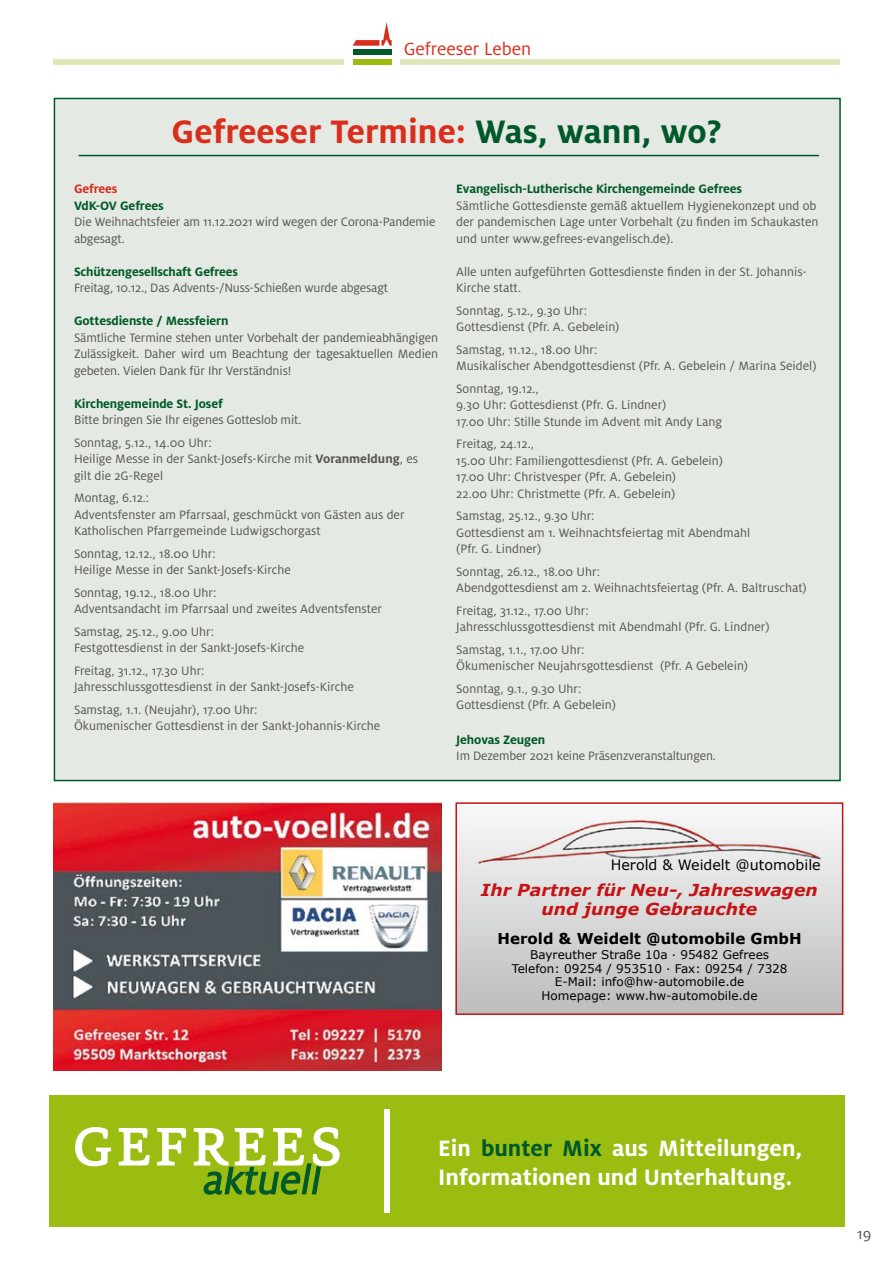
<style>
.page{position:relative;width:893px;height:1263px;background:#fff}
.page>*{position:absolute;margin:0;border:0;box-sizing:border-box;transform-origin:0 0}
.t1{font:700 36px "Milo OT";color:#da2e1d}
.t2{font:700 24.6px/29.5px "Milo OT";color:#fff}
.t3{font:19.5px "Milo OT";color:#da2e1d}
.t4{font:italic 700 16.5px/19.5px "Verdana";color:#c51415;text-align:center;scale:1.05 1}
.t5{font:16.5px "Milo OT";color:#565655}
.t6{font:700 15px "Verdana";color:#000}
.t7{font:14.25px "Verdana";color:#000}
.t8{font:13.5px/16.5px "Milo OT";color:#565655}
.t9{font:700 13.5px "Milo OT";letter-spacing:-.01em;color:#00592a}
.t10{font:700 13.5px "Milo OT";letter-spacing:-.01em;color:#da2e1d}
.t11{font:12px/13.5px "Verdana";color:#000;text-align:center}
.s1{color:#00592a}
.s2{font-weight:700}
</style>
<div class="page">
<div style="left:54px;top:98px;width:787px;height:683px;background:#e5e9e3;border:2px solid #00592a"></div>
<hr style="left:79px;top:155px;width:740px;height:1px;background:#00592a">
<div style="left:353px;top:50px;width:39px;height:5px;background:#00592a"></div>
<div style="left:353px;top:59px;width:39px;height:6px;background:#9bbd11"></div>
<svg style="left:353px;top:22px;width:39px;height:24px"></svg>
<div style="left:400px;top:59px;width:439px;height:6px;background:#dee7b8"></div>
<div style="left:54px;top:59px;width:290px;height:6px;background:#dee7b8"></div>
<svg style="left:457px;top:819px;width:384px;height:194px;background:#d1d2d2"></svg>
<img style="left:472px;top:819px;width:354px;height:51px">
<div style="left:455px;top:802px;width:388px;height:213px;border:1px solid #c51415"></div>
<img style="left:54px;top:802px;width:388px;height:268px">
<div style="left:49px;top:1095px;width:795px;height:132px;background:#9bbd11"></div>
<svg style="left:75px;top:1127px;width:36px;height:39px"></svg>
<svg style="left:119px;top:1128px;width:31px;height:37px"></svg>
<svg style="left:157px;top:1128px;width:29px;height:37px"></svg>
<svg style="left:194px;top:1127px;width:146px;height:68px"></svg>
<div style="left:384px;top:1109px;width:6px;height:104px;background:#fff"></div>
<h3 class="t3" style="left:404px;top:38px;width:129px">Gefreeser Leben</h3>
<h1 class="t1" style="left:172px;top:111px;width:552px">Gefreeser Termine: <span class="s1">Was, wann, wo?</span></h1>
<p class="t10" style="left:74px;top:181px;width:45px">Gefrees</p>
<p class="t9" style="left:74px;top:198px;width:91px">VdK-OV Gefrees</p>
<p class="t8" style="left:74px;top:214px;width:363px">Die Weihnachtsfeier am 11.12.2021 wird wegen der Corona-Pandemie abgesagt.</p>
<p class="t9" style="left:74px;top:264px;width:165px">Schützengesellschaft Gefrees</p>
<p class="t8" style="left:74px;top:280px;width:315px">Freitag, 10.12., Das Advents-/Nuss-Schießen wurde abgesagt</p>
<p class="t9" style="left:74px;top:313px;width:156px">Gottesdienste / Messfeiern</p>
<p class="t8" style="left:74px;top:329px;width:366px;text-align:justify">Sämtliche Termine stehen unter Vorbehalt der pandemieabhängigen Zulässigkeit. Daher wird um Beachtung der tagesaktuellen Medien gebeten. Vielen Dank für Ihr Verständnis!</p>
<p class="t9" style="left:74px;top:396px;width:150px">Kirchengemeinde St. Josef</p>
<p class="t8" style="left:74px;top:409px;width:229px;line-height:22.5px">Bitte bringen Sie Ihr eigenes Gotteslob mit.<br>Sonntag, 5.12., 14.00 Uhr:</p>
<p class="t8" style="left:74px;top:451px;width:346px">Heilige Messe in der Sankt-Josefs-Kirche mit <span class="s2">Voranmeldung</span>, es gilt die 2G-Regel</p>
<p class="t8" style="left:74px;top:490px;width:332px">Montag, 6.12.:<br>Adventsfenster am Pfarrsaal, geschmückt von Gästen aus der<br>Katholischen Pfarrgemeinde Ludwigschorgast</p>
<p class="t8" style="left:74px;top:545px;width:218px">Sonntag, 12.12., 18.00 Uhr:<br>Heilige Messe in der Sankt-Josefs-Kirche</p>
<p class="t8" style="left:74px;top:584px;width:310px">Sonntag, 19.12., 18.00 Uhr:<br>Adventsandacht im Pfarrsaal und zweites Adventsfenster</p>
<p class="t8" style="left:74px;top:623px;width:232px">Samstag, 25.12., 9.00 Uhr:<br>Festgottesdienst in der Sankt-Josefs-Kirche</p>
<p class="t8" style="left:74px;top:662px;width:281px">Freitag, 31.12., 17.30 Uhr:<br>Jahresschlussgottesdienst in der Sankt-Josefs-Kirche</p>
<p class="t8" style="left:74px;top:701px;width:308px">Samstag, 1.1. (Neujahr), 17.00 Uhr:<br>Ökumenischer Gottesdienst in der Sankt-Johannis-Kirche</p>
<p class="t9" style="left:456px;top:181px;width:287px">Evangelisch-Lutherische Kirchengemeinde Gefrees</p>
<p class="t8" style="left:456px;top:197px;width:364px">Sämtliche Gottesdienste gemäß aktuellem Hygienekonzept und ob der pandemischen Lage unter Vorbehalt (zu finden im Schaukasten und unter www.gefrees-evangelisch.de).</p>
<p class="t8" style="left:456px;top:263px;width:352px">Alle unten aufgeführten Gottesdienste finden in der St. Johannis-<br>Kirche statt.</p>
<p class="t8" style="left:456px;top:302px;width:165px">Sonntag, 5.12., 9.30 Uhr:<br>Gottesdienst (Pfr. A. Gebelein)</p>
<p class="t8" style="left:456px;top:341px;width:362px">Samstag, 11.12., 18.00 Uhr:<br>Musikalischer Abendgottesdienst (Pfr. A. Gebelein / Marina Seidel)</p>
<p class="t8" style="left:456px;top:380px;width:267px">Sonntag, 19.12.,<br>9.30 Uhr: Gottesdienst (Pfr. G. Lindner)<br>17.00 Uhr: Stille Stunde im Advent mit Andy Lang</p>
<p class="t8" style="left:456px;top:436px;width:268px">Freitag, 24.12.,<br>15.00 Uhr: Familiengottesdienst (Pfr. A. Gebelein)<br>17.00 Uhr: Christvesper (Pfr. A. Gebelein)<br>22.00 Uhr: Christmette (Pfr. A. Gebelein)</p>
<p class="t8" style="left:456px;top:508px;width:295px">Samstag, 25.12., 9.30 Uhr:<br>Gottesdienst am 1. Weihnachtsfeiertag mit Abendmahl (Pfr. G. Lindner)</p>
<p class="t8" style="left:456px;top:563px;width:352px">Sonntag, 26.12., 18.00 Uhr:<br>Abendgottesdienst am 2. Weihnachtsfeiertag (Pfr. A. Baltruschat)</p>
<p class="t8" style="left:456px;top:602px;width:315px">Freitag, 31.12., 17.00 Uhr:<br>Jahresschlussgottesdienst mit Abendmahl (Pfr. G. Lindner)</p>
<p class="t8" style="left:456px;top:641px;width:293px">Samstag, 1.1., 17.00 Uhr:<br>Ökumenischer Neujahrsgottesdienst (Pfr. A Gebelein)</p>
<p class="t8" style="left:456px;top:680px;width:161px">Sonntag, 9.1., 9.30 Uhr:<br>Gottesdienst (Pfr. A Gebelein)</p>
<p class="t9" style="left:456px;top:732px;width:90px">Jehovas Zeugen</p>
<p class="t8" style="left:456px;top:748px;width:261px">Im Dezember 2021 keine Präsenzveranstaltungen.</p>
<p class="t7" style="left:611px;top:854px;width:211px">Herold &amp; Weidelt @utomobile</p>
<p class="t4" style="left:481px;top:879px;width:322px">Ihr Partner für Neu-, Jahreswagen und junge Gebrauchte</p>
<p class="t6" style="left:498px;top:927px;width:305px">Herold &amp; Weidelt @utomobile GmbH</p>
<p class="t11" style="left:512px;top:948px;width:277px">Bayreuther Straße 10a · 95482 Gefrees Telefon: 09254 / 953510 · Fax: 09254 / 7328<br>E-Mail: info@hw-automobile.de<br>Homepage: www.hw-automobile.de</p>
<h2 class="t2" style="left:438px;top:1133px;width:366px">Ein <span class="s1">bunter Mix</span> aus Mitteilungen,<br>Informationen und Unterhaltung.</h2>
<p class="t5" style="left:857px;top:1225px;width:16px">19</p>
</div>
